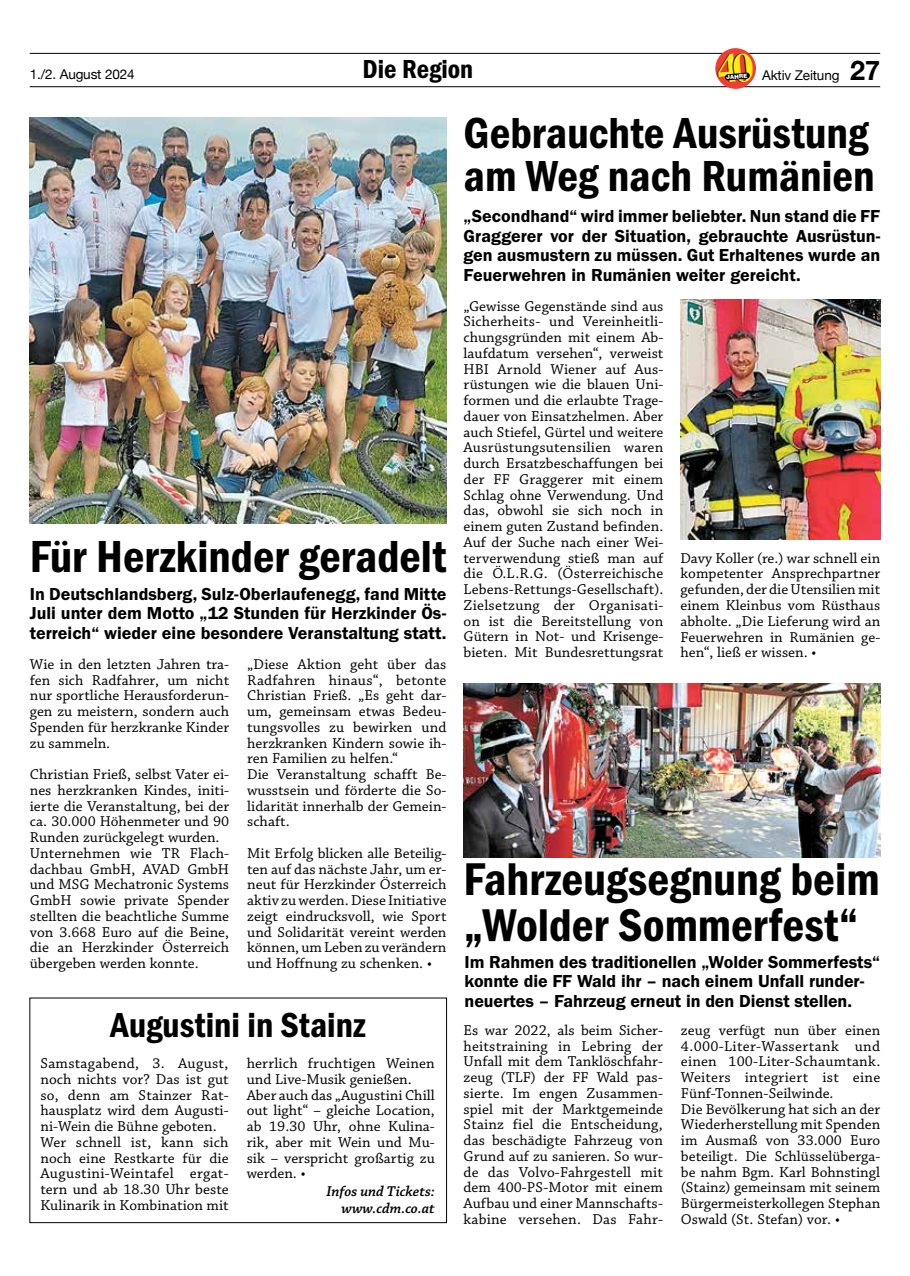
<style>
.page{position:relative;width:910px;height:1276px;background:#fff}
.page>*{position:absolute;margin:0;border:0;box-sizing:border-box;transform-origin:0 0}
.t1{font:47.55px/46.5px "Franklin Gothic URW Con Dem";color:#000}
.t2{font:46.5px "Franklin Gothic URW Con Dem";color:#000}
.t3{font:45px/43.5px "Franklin Gothic URW Con Dem";color:#000}
.t4{font:36px "Franklin Gothic URW Con Dem";color:#000}
.t5{font:27px "Franklin Gothic URW Con Dem";color:#000}
.t6{font:18px/19.5px "Franklin Gothic URW Dem";letter-spacing:-.005em;color:#000;text-align:justify}
.t7{font:15px/15.8px "Chaparral Pro Capt";color:#000;text-align:justify}
.t8{font:italic 600 15px/17.2px "Chaparral Pro";color:#000;text-align:right}
.t9{font:13.5px "Helvetica Neue";letter-spacing:-.01em;color:#000}
.t10{font:900 5.55px "Helvetica";color:#fff}
.s1{font-weight:700;font-size:27px}
</style>
<div class="page">
<hr style="left:30px;top:53px;width:850px;height:1px;background:#000">
<hr style="left:30px;top:86px;width:850px;height:1px;background:#000">
<img style="left:30px;top:118px;width:417px;height:406px">
<img style="left:680px;top:299px;width:200px;height:241px">
<img style="left:464px;top:683px;width:416px;height:174px">
<svg style="left:715px;top:48px;width:41px;height:41px"></svg>
<p class="t9" style="left:30px;top:64px;width:106px">1./2. August 2024</p>
<h3 class="t5" style="left:363px;top:51px;width:112px">Die Region</h3>
<p class="t10" style="left:726px;top:74px;width:23px;rotate:-5deg">JAHRE</p>
<p class="t9" style="left:762px;top:65px;width:120px">Aktiv Zeitung <span class="s1">27</span></p>
<h2 class="t2" style="left:30px;top:525px;width:418px">Für Herzkinder geradelt</h2>
<p class="t6" style="left:30px;top:583px;width:418px">In Deutschlandsberg, Sulz-Oberlaufenegg, fand Mitte Juli unter dem Motto „12 Stunden für Herzkinder Ös&shy;terreich“ wieder eine besondere Veranstaltung statt.</p>
<p class="t7" style="left:30px;top:657px;width:201px">Wie in den letzten Jahren tra&shy;fen sich Radfahrer, um nicht nur sportliche Herausforderun&shy;gen zu meistern, sondern auch Spenden für herzkranke Kinder zu sammeln.</p>
<p class="t7" style="left:30px;top:767px;width:201px;text-align:left">Christian Frieß, selbst Vater ei&shy;nes herzkranken Kindes, initi&shy;ierte die Veranstaltung, bei der ca. 30.000 Höhenmeter und 90<br>Runden zurückgelegt wurden.<br>Unternehmen wie TR Flach&shy;dachbau GmbH, AVAD GmbH und MSG Mechatronic Systems<br>GmbH sowie private Spender stellten die beachtliche Summe von 3.668 Euro auf die Beine, die an Herzkinder Österreich übergeben werden konnte.</p>
<p class="t7" style="left:247px;top:657px;width:201px;text-align:left">„Diese Aktion geht über das<br>Radfahren hinaus“, betonte<br>Christian Frieß. „Es geht dar&shy;um, gemeinsam etwas Bedeu&shy;tungsvolles zu bewirken und herzkranken Kindern sowie ih&shy;ren Familien zu helfen.“<br>Die Veranstaltung schafft Be&shy;wusstsein und förderte die So&shy;lidarität innerhalb der Gemein&shy;schaft.</p>
<p class="t7" style="left:247px;top:846px;width:201px">Mit Erfolg blicken alle Beteilig&shy;ten auf das nächste Jahr, um er&shy;neut für Herzkinder Österreich aktiv zu werden. Diese Initiative zeigt eindrucksvoll, wie Sport und Solidarität vereint werden können, um Leben zu verändern und Hoffnung zu schenken. •</p>
<h3 class="t4" style="left:111px;top:1001px;width:257px">Augustini in Stainz</h3>
<p class="t7" style="left:40px;top:1056px;width:190px;text-align:left">Samstagabend, 3. August, noch nichts vor? Das ist gut so, denn am Stainzer Rat&shy;hausplatz wird dem Augusti&shy;ni-Wein die Bühne geboten.<br>Wer schnell ist, kann sich noch eine Restkarte für die<br>Augustini-Weintafel ergat&shy;tern und ab 18.30 Uhr beste<br>Kulinarik in Kombination mit</p>
<p class="t7" style="left:247px;top:1056px;width:190px;text-align:left">herrlich fruchtigen Weinen und Live-Musik genießen.<br>Aber auch das „Augustini Chill out light“ – gleiche Location, ab 19.30 Uhr, ohne Kulina&shy;rik, aber mit Wein und Mu&shy;sik – verspricht großartig zu werden. •</p>
<p class="t8" style="left:326px;top:1182px;width:110px">Infos und Tickets: www.cdm.co.at</p>
<h3 class="t3" style="left:464px;top:109px;width:412px">Gebrauchte Ausrüstung am Weg nach Rumänien</h3>
<p class="t6" style="left:464px;top:206px;width:418px">„Secondhand“ wird immer beliebter. Nun stand die FF Graggerer vor der Situation, gebrauchte Ausrüstun&shy;gen ausmustern zu müssen. Gut Erhaltenes wurde an Feuerwehren in Rumänien weiter gereicht.</p>
<p class="t7" style="left:464px;top:298px;width:201px">„Gewisse Gegenstände sind aus Sicherheits- und Vereinheitli&shy;chungsgründen mit einem Ab&shy;laufdatum versehen“, verweist HBI Arnold Wiener auf Aus&shy;rüstungen wie die blauen Uni&shy;formen und die erlaubte Trage&shy;dauer von Einsatzhelmen. Aber auch Stiefel, Gürtel und weitere Ausrüstungsutensilien waren durch Ersatzbeschaffungen bei der FF Graggerer mit einem Schlag ohne Verwendung. Und das, obwohl sie sich noch in einem guten Zustand befinden.<br>Auf der Suche nach einer Wei&shy;terverwendung stieß man auf die Ö.L.R.G. (Österreichische Lebens-Rettungs-Gesellschaft).<br>Zielsetzung der Organisati&shy;on ist die Bereitstellung von Gütern in Not- und Krisenge&shy;bieten. Mit Bundesrettungsrat</p>
<p class="t7" style="left:680px;top:550px;width:201px">Davy Koller (re.) war schnell ein kompetenter Ansprechpartner gefunden, der die Utensilien mit einem Kleinbus vom Rüsthaus abholte. „Die Lieferung wird an Feuerwehren in Rumänien ge&shy;hen“, ließ er wissen. •</p>
<h1 class="t1" style="left:464px;top:853px;width:417px">Fahrzeugsegnung beim „Wolder Sommerfest“</h1>
<p class="t6" style="left:465px;top:951px;width:417px;text-align:left">Im Rahmen des traditionellen „Wolder Sommerfests“ konnte die FF Wald ihr – nach einem Unfall runder&shy;neuertes – Fahrzeug erneut in den Dienst stellen.</p>
<p class="t7" style="left:464px;top:1022px;width:201px">Es war 2022, als beim Sicher&shy;heitstraining in Lebring der Unfall mit dem Tanklöschfahr&shy;zeug (TLF) der FF Wald pas&shy;sierte. Im engen Zusammen&shy;spiel mit der Marktgemeinde Stainz fiel die Entscheidung, das beschädigte Fahrzeug von Grund auf zu sanieren. So wur&shy;de das Volvo-Fahrgestell mit dem 400-PS-Motor mit einem Aufbau und einer Mannschafts&shy;kabine versehen. Das Fahr-</p>
<p class="t7" style="left:681px;top:1022px;width:201px;text-align:left">zeug verfügt nun über einen<br>4.000-Liter-Wassertank und einen 100-Liter-Schaumtank.<br>Weiters integriert ist eine<br>Fünf-Tonnen-Seilwinde.<br>Die Bevölkerung hat sich an der<br>Wiederherstellung mit Spenden im Ausmaß von 33.000 Euro beteiligt. Die Schlüsselüberga&shy;be nahm Bgm. Karl Bohnstingl (Stainz) gemeinsam mit seinem<br>Bürgermeisterkollegen Stephan<br>Oswald (St. Stefan) vor. •</p>
</div>
